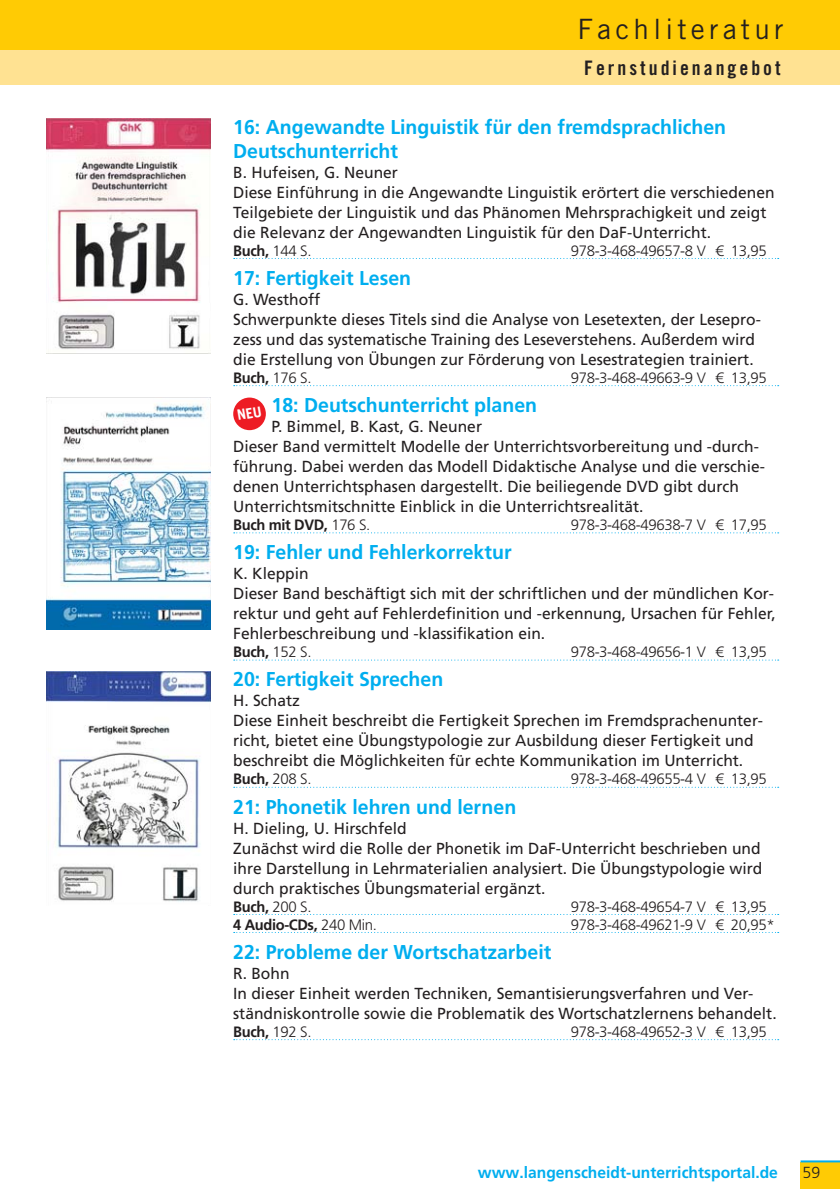
<style>
.page{position:relative;width:840px;height:1189px;background:#fff}
.page>*{position:absolute;margin:0;border:0;box-sizing:border-box;transform-origin:0 0}
.t1{font:28px "Trade Gothic LT Pro";letter-spacing:.15em;color:#231f20}
.t2{font:700 20px/24px "Frutiger LT Pro";color:#00aeef}
.t3{font:20px "Trade Gothic LT Pro Bd Cn 20";letter-spacing:.15em;color:#231f20}
.t4{font:16px/20px "Frutiger LT Pro";color:#231f20}
.t5{font:700 16px "Frutiger LT Pro";color:#00aeef}
.t6{font:300 16px "Frutiger LT Pro";color:#231f20}
.t7{font:300 15px "Frutiger LT Pro";letter-spacing:-.025em;color:#231f20}
.t8{font:700 15px "Frutiger LT Pro";letter-spacing:-.025em;color:#231f20}
.s1{font-weight:300}
</style>
<div class="page">
<hr style="left:0;top:0;width:1px;height:51px;background:#ffcb04">
<hr style="left:0;top:51px;width:1px;height:34px;background:#ffe292">
<div style="left:1px;top:0;width:838px;height:51px;background:#ffcb04"></div>
<div style="left:1px;top:51px;width:838px;height:34px;background:#ffe292"></div>
<div style="left:800px;top:1162px;width:39px;height:27px;background:#ffcb04"></div>
<hr style="left:800px;top:1160px;width:39px;height:2px;background:#00aeef">
<svg style="left:234px;top:258px;width:544px;height:1px"></svg>
<img style="left:46px;top:119px;width:164px;height:231px">
<svg style="left:234px;top:385px;width:544px;height:1px"></svg>
<svg style="left:234px;top:532px;width:544px;height:1px"></svg>
<div style="left:233px;top:397px;width:33px;height:33px;background:#ed1c24;border-radius:50%"></div>
<img style="left:46px;top:397px;width:164px;height:232px">
<svg style="left:234px;top:659px;width:544px;height:1px"></svg>
<svg style="left:234px;top:787px;width:544px;height:1px"></svg>
<img style="left:46px;top:671px;width:164px;height:231px">
<svg style="left:234px;top:914px;width:544px;height:1px"></svg>
<svg style="left:234px;top:932px;width:544px;height:1px"></svg>
<svg style="left:234px;top:1039px;width:544px;height:1px"></svg>
<h1 class="t1" style="left:577px;top:13px;width:207px">Fachliteratur</h1>
<p class="t3" style="left:584px;top:61px;width:198px">Fernstudienangebot</p>
<p class="t2" style="left:233px;top:117px;width:494px">16: Angewandte Linguistik für den fremdsprachlichen<br>Deutschunterricht</p>
<p class="t4" style="left:233px;top:164px;width:542px">B. Hufeisen, G. Neuner<br>Diese Einführung in die Angewandte Linguistik erörtert die verschiedenen Teilgebiete der Linguistik und das Phänomen Mehrsprachigkeit und zeigt die Relevanz der Angewandten Linguistik für den DaF-Unterricht.</p>
<p class="t8" style="left:233px;top:245px;width:80px">Buch, <span class="s1">144 S.</span></p>
<p class="t7" style="left:570px;top:245px;width:197px">978-3-468-49657-8 V € 13,95</p>
<p class="t2" style="left:233px;top:268px;width:179px">17: Fertigkeit Lesen</p>
<p class="t4" style="left:233px;top:291px;width:529px">G. Westhoff<br>Schwerpunkte dieses Titels sind die Analyse von Lesetexten, der Lesepro&shy;zess und das systematische Training des Leseverstehens. Außerdem wird die Erstellung von Übungen zur Förderung von Lesestrategien trainiert.</p>
<p class="t8" style="left:233px;top:372px;width:80px">Buch, <span class="s1">176 S.</span></p>
<p class="t7" style="left:570px;top:372px;width:197px">978-3-468-49663-9 V € 13,95</p>
<p class="t2" style="left:271px;top:395px;width:267px">18: Deutschunterricht planen</p>
<p class="t4" style="left:233px;top:418px;width:533px;text-indent:38px">P. Bimmel, B. Kast, G. Neuner<br>Dieser Band vermittelt Modelle der Unterrichtsvorbereitung und -durch&shy;führung. Dabei werden das Modell Didaktische Analyse und die verschie&shy;denen Unterrichtsphasen dargestellt. Die beiliegende DVD gibt durch Unterrichtsmitschnitte Einblick in die Unterrichtsrealität.</p>
<p class="t8" style="left:233px;top:519px;width:139px">Buch mit DVD, <span class="s1">176 S.</span></p>
<p class="t7" style="left:570px;top:519px;width:197px">978-3-468-49638-7 V € 17,95</p>
<p class="t2" style="left:233px;top:542px;width:280px">19: Fehler und Fehlerkorrektur</p>
<p class="t4" style="left:233px;top:565px;width:544px">K. Kleppin<br>Dieser Band beschäftigt sich mit der schriftlichen und der mündlichen Kor&shy;rektur und geht auf Fehlerdefinition und -erkennung, Ursachen für Fehler, Fehlerbeschreibung und -klassifikation ein.</p>
<p class="t8" style="left:233px;top:646px;width:80px">Buch, <span class="s1">152 S.</span></p>
<p class="t7" style="left:570px;top:646px;width:197px">978-3-468-49656-1 V € 13,95</p>
<p class="t2" style="left:233px;top:670px;width:211px">20: Fertigkeit Sprechen</p>
<p class="t4" style="left:233px;top:693px;width:531px">H. Schatz<br>Diese Einheit beschreibt die Fertigkeit Sprechen im Fremdsprachenunter&shy;richt, bietet eine Übungstypologie zur Ausbildung dieser Fertigkeit und beschreibt die Möglichkeiten für echte Kommunikation im Unterricht.</p>
<p class="t8" style="left:233px;top:774px;width:80px">Buch, <span class="s1">208 S.</span></p>
<p class="t7" style="left:570px;top:774px;width:197px">978-3-468-49655-4 V € 13,95</p>
<p class="t2" style="left:233px;top:797px;width:284px">21: Phonetik lehren und lernen</p>
<p class="t4" style="left:233px;top:820px;width:530px">H. Dieling, U. Hirschfeld<br>Zunächst wird die Rolle der Phonetik im DaF-Unterricht beschrieben und ihre Darstellung in Lehrmaterialien analysiert. Die Übungstypologie wird durch praktisches Übungsmaterial ergänzt.</p>
<p class="t8" style="left:233px;top:901px;width:80px">Buch, <span class="s1">200 S.</span></p>
<p class="t7" style="left:570px;top:901px;width:197px">978-3-468-49654-7 V € 13,95</p>
<p class="t8" style="left:233px;top:919px;width:145px">4 Audio-CDs, <span class="s1">240 Min.</span></p>
<p class="t7" style="left:570px;top:919px;width:205px">978-3-468-49621-9 V € 20,95*</p>
<p class="t2" style="left:233px;top:942px;width:319px">22: Probleme der Wortschatzarbeit</p>
<p class="t4" style="left:233px;top:965px;width:545px">R. Bohn<br>In dieser Einheit werden Techniken, Semantisierungsverfahren und Ver&shy;ständniskontrolle sowie die Problematik des Wortschatzlernens behandelt.</p>
<p class="t8" style="left:233px;top:1026px;width:80px">Buch, <span class="s1">192 S.</span></p>
<p class="t7" style="left:570px;top:1026px;width:197px">978-3-468-49652-3 V € 13,95</p>
<p class="t5" style="left:477px;top:1166px;width:301px">www.langenscheidt-unterrichtsportal.de</p>
<p class="t6" style="left:802px;top:1166px;width:19px">59</p>
</div>
